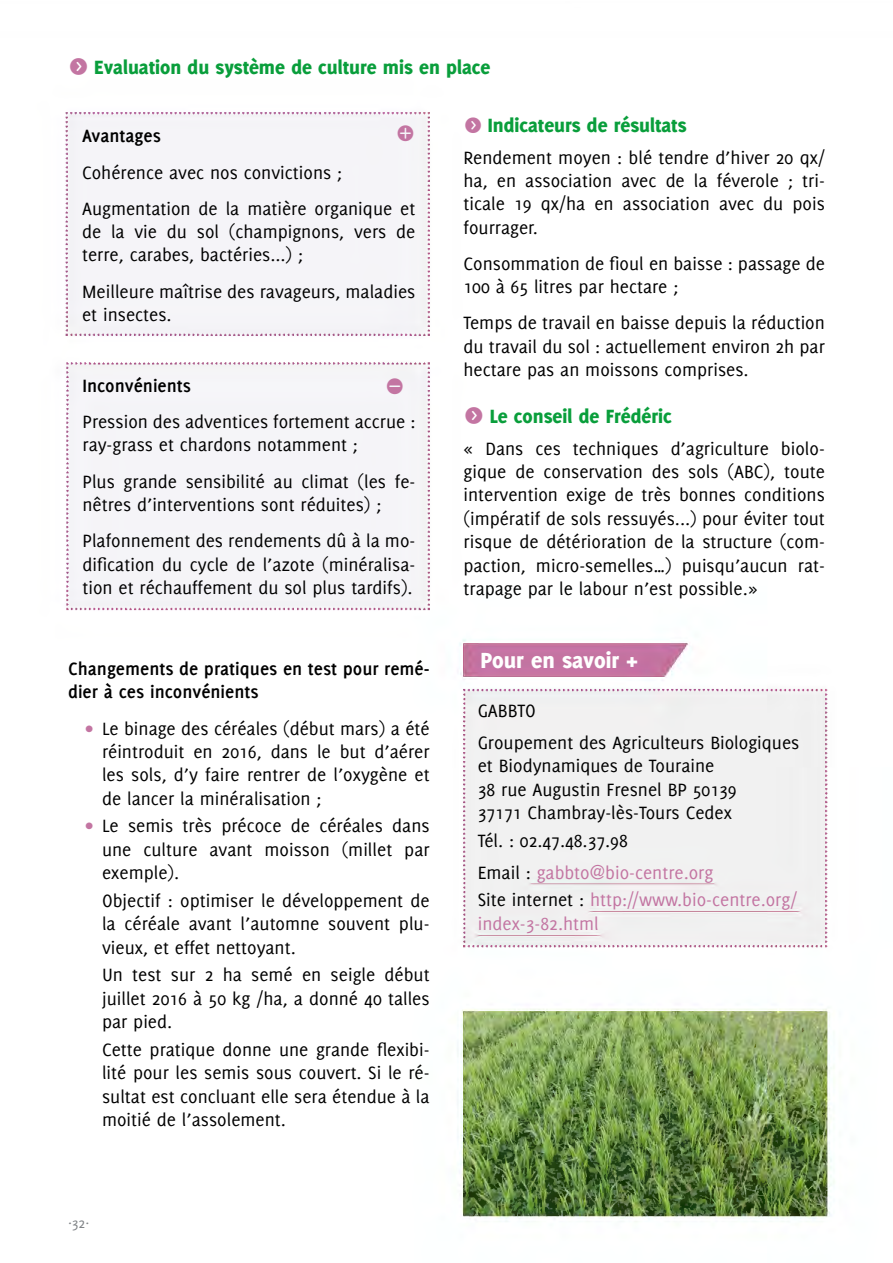
<style>
.page{position:relative;width:893px;height:1263px;background:#fff}
.page>*{position:absolute;margin:0;border:0;box-sizing:border-box;transform-origin:0 0}
.t1{font:800 24px "Delicious";color:#fff}
.t2{font:800 21px "Delicious";color:#099e3b}
.t3{font:19.5px/23.4px "Delicious";color:#000;text-align:justify}
.t4{font:700 19.5px/23.4px "Delicious";color:#000}
.t5{font:19.5px/23.4px "Delicious";color:#c375a2}
.t6{font:19.5px "Button Bonus Circle Negative";color:#c375a2}
.t7{font:15px "Delicious";color:#7e8285}
.s1{font-family:"Button Bonus Circle Negative";font-weight:400;color:#c375a2}
.s2{color:#c375a2}
.s3{color:#000}
</style>
<div class="page">
<img style="left:65px;top:112px;width:770px;height:1110px">
<p class="t2" style="left:68px;top:55px;width:424px"><span class="s1">f</span> Evaluation du système de culture mis en place</p>
<p class="t6" style="left:396px;top:125px;width:21px">X</p>
<p class="t4" style="left:82px;top:124px;width:80px">Avantages</p>
<p class="t3" style="left:82px;top:154px;width:335px;line-height:36.2px">Cohérence avec nos convictions ;<br>Augmentation de la matière organique et</p>
<p class="t3" style="left:82px;top:220px;width:335px">de la vie du sol (champignons, vers de terre, carabes, bactéries...) ;</p>
<p class="t3" style="left:82px;top:279px;width:335px">Meilleure maîtrise des ravageurs, maladies et insectes.</p>
<p class="t4" style="left:82px;top:374px;width:110px">Inconvénients</p>
<p class="t3" style="left:82px;top:410px;width:334px">Pression des adventices fortement accrue : ray-grass et chardons notamment ;</p>
<p class="t3" style="left:82px;top:469px;width:334px">Plus grande sensibilité au climat (les fe&shy;nêtres d’interventions sont réduites) ;</p>
<p class="t3" style="left:82px;top:529px;width:334px">Plafonnement des rendements dû à la mo&shy;dification du cycle de l’azote (minéralisa&shy;tion et réchauffement du sol plus tardifs).</p>
<p class="t6" style="left:385px;top:378px;width:21px">Z</p>
<p class="t4" style="left:68px;top:657px;width:363px">Changements de pratiques en test pour remé&shy;dier à ces inconvénients</p>
<p class="t3" style="left:102px;top:716px;width:329px;text-indent:-17px"><span class="s2">•</span> Le binage des céréales (début mars) a été réintroduit en 2016, dans le but d’aérer les sols, d’y faire rentrer de l’oxygène et de lancer la minéralisation ;</p>
<p class="t3" style="left:102px;top:814px;width:329px;text-indent:-17px"><span class="s2">•</span> Le semis très précoce de céréales dans une culture avant moisson (millet par exemple).</p>
<p class="t3" style="left:102px;top:888px;width:329px">Objectif : optimiser le développement de la céréale avant l’automne souvent plu&shy;vieux, et effet nettoyant.</p>
<p class="t3" style="left:102px;top:963px;width:329px">Un test sur 2 ha semé en seigle début juillet 2016 à 50 kg /ha, a donné 40 talles par pied.</p>
<p class="t3" style="left:102px;top:1037px;width:329px">Cette pratique donne une grande flexibi&shy;lité pour les semis sous couvert. Si le ré&shy;sultat est concluant elle sera étendue à la moitié de l’assolement.</p>
<p class="t2" style="left:463px;top:113px;width:224px"><sub>f</sub> Indicateurs de résultats</p>
<p class="t3" style="left:463px;top:145px;width:363px">Rendement moyen : blé tendre d’hiver 20 qx/ ha, en association avec de la féverole ; tri&shy;ticale 19 qx/ha en association avec du pois fourrager.</p>
<p class="t3" style="left:463px;top:252px;width:363px">Consommation de fioul en baisse : passage de<br>100 à 65 litres par hectare ;</p>
<p class="t3" style="left:463px;top:311px;width:363px">Temps de travail en baisse depuis la réduction du travail du sol : actuellement environ 2h par hectare pas an moissons comprises.</p>
<p class="t2" style="left:463px;top:404px;width:210px"><span class="s1">f</span> Le conseil de Frédéric</p>
<p class="t3" style="left:463px;top:436px;width:363px">« Dans ces techniques d’agriculture biolo&shy;gique de conservation des sols (ABC), toute intervention exige de très bonnes conditions (impératif de sols ressuyés...) pour éviter tout risque de détérioration de la structure (com&shy;paction, micro-semelles…) puisqu’aucun rat&shy;trapage par le labour n’est possible.»</p>
<p class="t1" style="left:480px;top:646px;width:159px">Pour en savoir +</p>
<p class="t3" style="left:478px;top:694px;width:323px;line-height:32px">GABBTO<br>Groupement des Agriculteurs Biologiques</p>
<p class="t3" style="left:478px;top:754px;width:260px;text-align:left">et Biodynamiques de Touraine<br>38 rue Augustin Fresnel BP 50139<br>37171 Chambray-lès-Tours Cedex</p>
<p class="t3" style="left:478px;top:824px;width:237px;line-height:32px">Tél. : 02.47.48.37.98<br>Email : <span class="s2">gabbto@bio-centre.org</span></p>
<p class="t5" style="left:478px;top:888px;width:321px"><span class="s3">Site internet :</span> http://www.bio-centre.org/ index-3-82.html</p>
<p class="t7" style="left:68px;top:1212px;width:23px">.32.</p>
</div>
